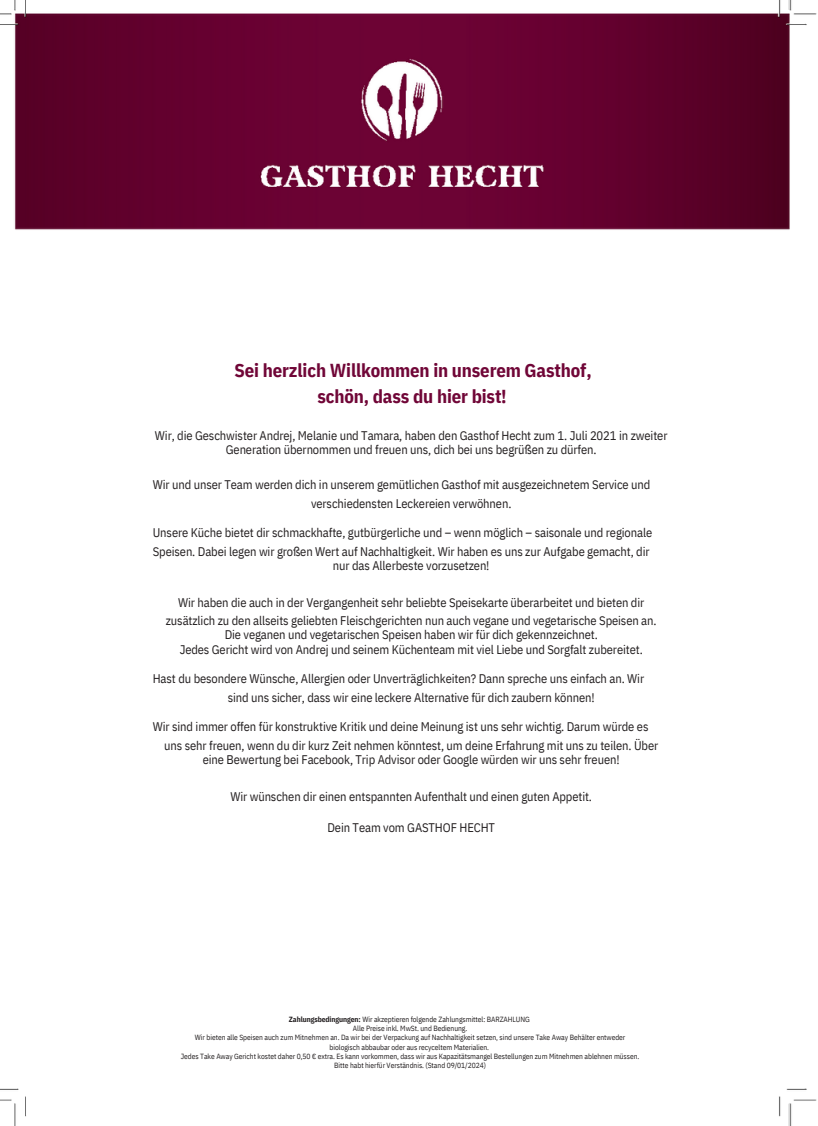
<style>
.page{position:relative;width:818px;height:1126px;background:#fff}
.page>*{position:absolute;margin:0;border:0;box-sizing:border-box;transform-origin:0 0}
.t1{font:700 18.75px/26.2px "IBM Plex Sans Cond";letter-spacing:-.01em;color:#700637;text-align:center}
.t2{font:12.5px/18.8px "IBM Plex Sans Cond";letter-spacing:-.01em;color:#231f20}
.t3{font:7.5px "IBM Plex Sans Cond";letter-spacing:-.01em;color:#231f20}
.s1{font-weight:700}
</style>
<div class="page">
<img style="left:0;top:0;width:817px;height:1126px">
<h1 class="t1" style="left:234px;top:357px;width:358px">Sei herzlich Willkommen in unserem Gasthof, schön, dass du hier bist!</h1>
<h2 class="t2" style="left:155px;top:428px;width:514px;line-height:14px;text-align:center">Wir, die Geschwister Andrej, Melanie und Tamara, haben den Gasthof Hecht zum 1. Juli 2021 in zweiter<br>Generation übernommen und freuen uns, dich bei uns begrüßen zu dürfen.</h2>
<h2 class="t2" style="left:311px;top:475px;width:341px;text-indent:-158px">Wir und unser Team werden dich in unserem gemütlichen Gasthof mit ausgezeichnetem Service und verschiedensten Leckereien verwöhnen.</h2>
<h2 class="t2" style="left:153px;top:523px;width:501px">Unsere Küche bietet dir schmackhafte, gutbürgerliche und – wenn möglich – saisonale und regionale<br>Speisen. Dabei legen wir großen Wert auf Nachhaltigkeit. Wir haben es uns zur Aufgabe gemacht, dir</h2>
<h2 class="t2" style="left:333px;top:556px;width:158px">nur das Allerbeste vorzusetzen!</h2>
<h2 class="t2" style="left:166px;top:592px;width:492px;text-align:center">Wir haben die auch in der Vergangenheit sehr beliebte Speisekarte überarbeitet und bieten dir zusätzlich zu den allseits geliebten Fleischgerichten nun auch vegane und vegetarische Speisen an.</h2>
<h2 class="t2" style="left:180px;top:627px;width:464px;line-height:15px;text-align:center">Die veganen und vegetarischen Speisen haben wir für dich gekennzeichnet.<br>Jedes Gericht wird von Andrej und seinem Küchenteam mit viel Liebe und Sorgfalt zubereitet.</h2>
<h2 class="t2" style="left:228px;top:669px;width:418px;text-indent:-75px">Hast du besondere Wünsche, Allergien oder Unverträglichkeiten? Dann spreche uns einfach an. Wir sind uns sicher, dass wir eine leckere Alternative für dich zaubern können!</h2>
<h2 class="t2" style="left:164px;top:717px;width:495px;text-indent:-11px">Wir sind immer offen für konstruktive Kritik und deine Meinung ist uns sehr wichtig. Darum würde es uns sehr freuen, wenn du dir kurz Zeit nehmen könntest, um deine Erfahrung mit uns zu teilen. Über</h2>
<h2 class="t2" style="left:203px;top:750px;width:418px">eine Bewertung bei Facebook, Trip Advisor oder Google würden wir uns sehr freuen!</h2>
<h2 class="t2" style="left:230px;top:787px;width:363px">Wir wünschen dir einen entspannten Aufenthalt und einen guten Appetit.</h2>
<h2 class="t2" style="left:327px;top:817px;width:169px">Dein Team vom GASTHOF HECHT</h2>
<p class="t3" style="left:289px;top:1014px;width:242px"><span class="s1">Zahlungsbedingungen:</span> Wir akzeptieren folgende Zahlungsmittel: BARZAHLUNG</p>
<p class="t3" style="left:353px;top:1023px;width:116px">Alle Preise inkl. MwSt. und Bedienung.</p>
<p class="t3" style="left:195px;top:1033px;width:432px">Wir bieten alle Speisen auch zum Mitnehmen an. Da wir bei der Verpackung auf Nachhaltigkeit setzen, sind unsere Take Away Behälter entweder</p>
<p class="t3" style="left:329px;top:1042px;width:161px">biologisch abbaubar oder aus recyceltem Materialien.</p>
<p class="t3" style="left:181px;top:1051px;width:460px">Jedes Take Away Gericht kostet daher 0,50 € extra. Es kann vorkommen, dass wir aus Kapazitätsmangel Bestellungen zum Mitnehmen ablehnen müssen.</p>
<p class="t3" style="left:334px;top:1061px;width:153px">Bitte habt hierfür Verständnis. (Stand 09/01/2024)</p>
</div>
